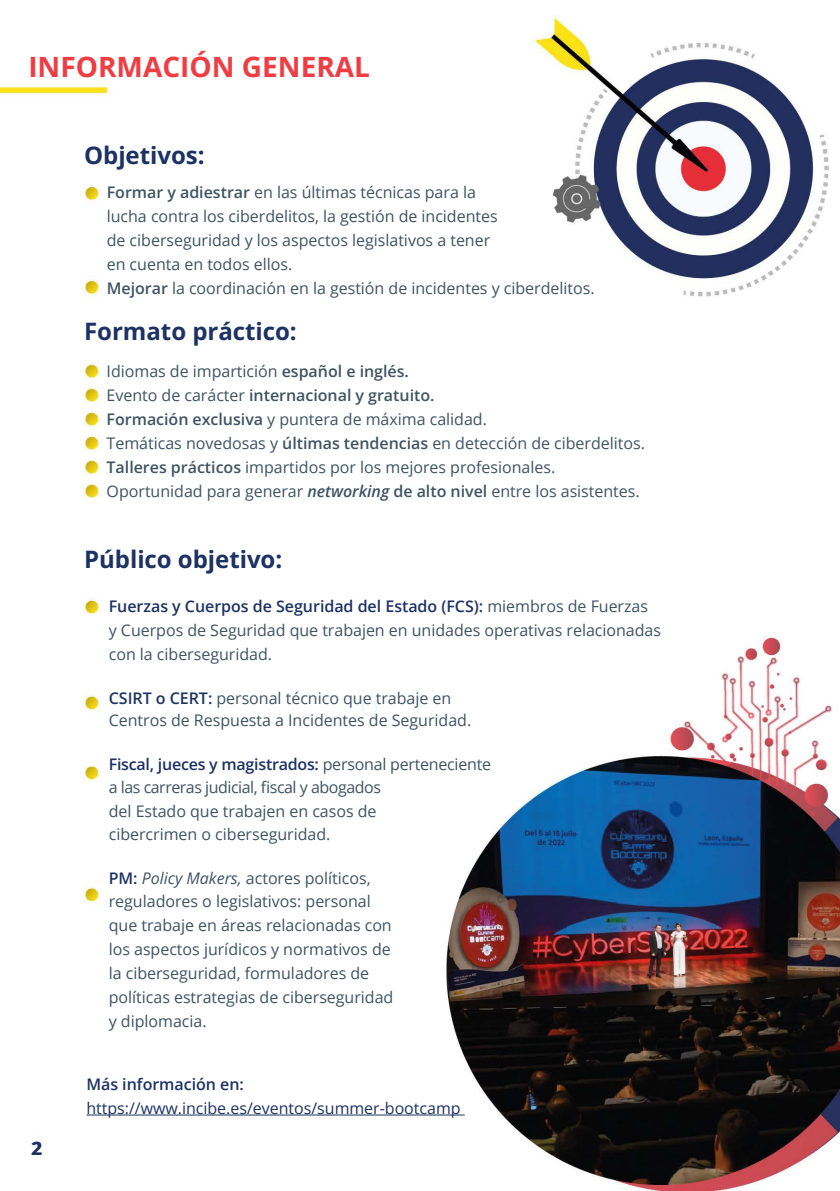
<style>
.page{position:relative;width:840px;height:1191px;background:#fff}
.page>*{position:absolute;margin:0;border:0;box-sizing:border-box;transform-origin:0 0}
.t1{font:700 28px "Open Sans";color:#ee3d43}
.t2{font:700 24px "Open Sans";color:#1d3263}
.t3{font:700 18px "Open Sans";color:#1d3361}
.t4{font:16px/23.8px "Open Sans";color:#3e5364}
.t5{font:16px/24px "Open Sans";color:#1d3263}
.t6{font:600 16px "Open Sans";color:#3e5364}
.s1{font-weight:600}
.s2{font-weight:400}
.s3{font-weight:600;font-style:italic}
.s4{font-weight:600;color:#1d3263}
.s5{font-style:italic}
</style>
<div class="page">
<img style="left:0;top:14px;width:839px;height:1177px">
<svg style="left:361px;top:701px;width:15px;height:15px"></svg>
<hr style="left:86px;top:1114px;width:378px;height:1px;background:#1d3263">
<p class="t1" style="left:28px;top:48px;width:343px">INFORMACIÓN GENERAL</p>
<p class="t2" style="left:84px;top:139px;width:122px">Objetivos:</p>
<p class="t4" style="left:107px;top:180px;width:392px"><span class="s1">Formar y adiestrar</span> en las últimas técnicas para la lucha contra los ciberdelitos, la gestión de incidentes de ciberseguridad y los aspectos legislativos a tener en cuenta en todos ellos.</p>
<p class="t4" style="left:107px;top:276px;width:489px"><span class="s1">Mejorar</span> la coordinación en la gestión de incidentes y ciberdelitos.</p>
<p class="t2" style="left:84px;top:315px;width:214px">Formato práctico:</p>
<p class="t4" style="left:107px;top:359px;width:303px">Idiomas de impartición <span class="s1">español e inglés.</span></p>
<p class="t6" style="left:107px;top:384px;width:329px"><span class="s2">Evento de carácter</span> internacional y gratuito.</p>
<p class="t4" style="left:107px;top:407px;width:381px"><span class="s1">Formación exclusiva</span> y puntera de máxima calidad.</p>
<p class="t4" style="left:107px;top:431px;width:539px">Temáticas novedosas y <span class="s1">últimas tendencias</span> en detección de ciberdelitos.</p>
<p class="t4" style="left:107px;top:455px;width:450px"><span class="s1">Talleres prácticos</span> impartidos por los mejores profesionales.</p>
<p class="t4" style="left:107px;top:479px;width:534px">Oportunidad para generar <span class="s3">networking</span> <span class="s1">de alto nivel</span> entre los asistentes.</p>
<p class="t2" style="left:84px;top:543px;width:199px">Público objetivo:</p>
<p class="t4" style="left:109px;top:593px;width:553px"><span class="s4">Fuerzas y Cuerpos de Seguridad del Estado (FCS):</span> miembros de Fuerzas<br>y Cuerpos de Seguridad que trabajen en unidades operativas relacionadas con la ciberseguridad.</p>
<p class="t4" style="left:109px;top:686px;width:364px;line-height:22.2px"><span class="s4">CSIRT o CERT:</span> personal técnico que trabaje en<br>Centros de Respuesta a Incidentes de Seguridad.</p>
<p class="t4" style="left:109px;top:751px;width:383px"><span class="s4">Fiscal, jueces y magistrados:</span> personal perteneciente a las carreras judicial, fiscal y abogados<br>del Estado que trabajen en casos de<br>cibercrimen o ciberseguridad.</p>
<p class="t4" style="left:109px;top:865px;width:286px"><span class="s4">PM:</span> <span class="s5">Policy Makers,</span> actores políticos, reguladores o legislativos: personal que trabaje en áreas relacionadas con los aspectos jurídicos y normativos de la ciberseguridad, formuladores de políticas estrategias de ciberseguridad y diplomacia.</p>
<p class="t3" style="left:31px;top:1136px;width:12px">2</p>
<p class="t5" style="left:86px;top:1072px;width:375px"><span class="s1">Más información en: </span>https://www.incibe.es/eventos/summer-bootcamp</p>
</div>
